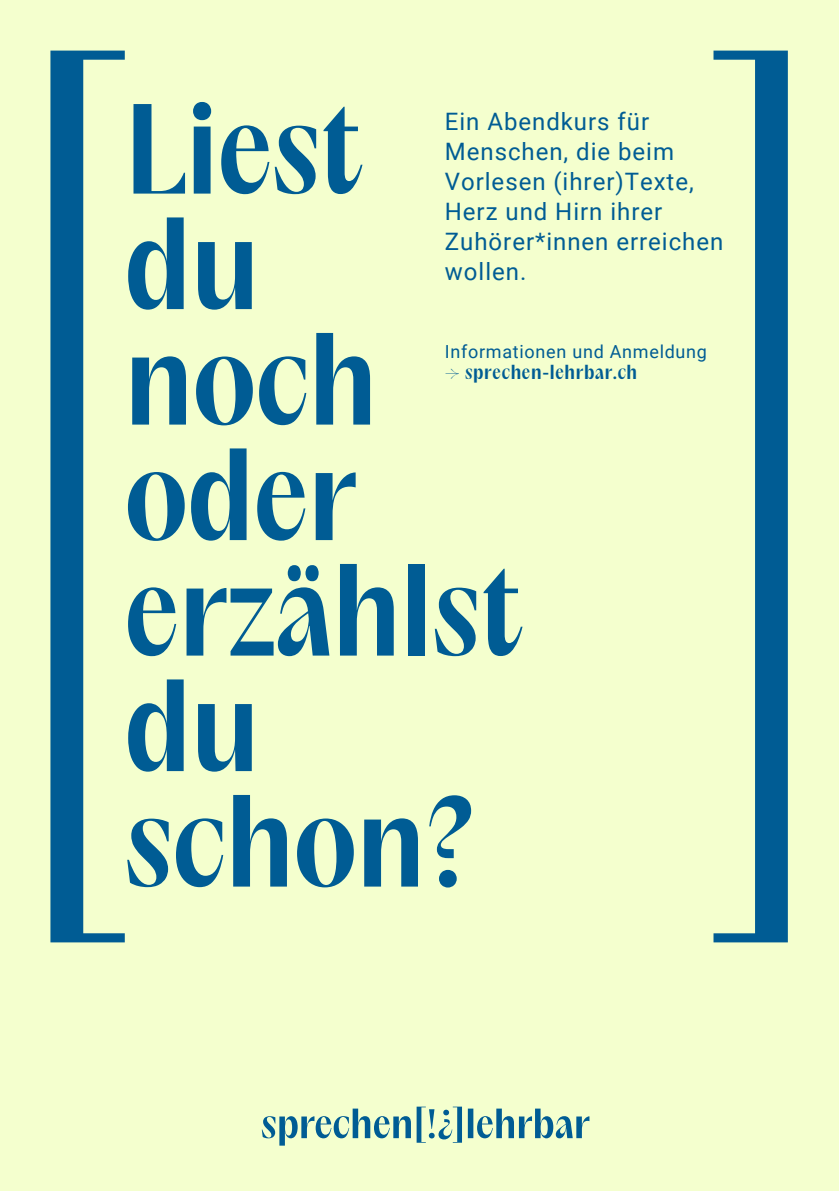
<style>
.page{position:relative;width:839px;height:1191px;background:#fff}
.page>*{position:absolute;margin:0;border:0;box-sizing:border-box;transform-origin:0 0}
.t1{font:700 116px/115.6px "PP Acma";color:#005c94}
.t2{font:24px/30px "Roboto";letter-spacing:.04em;color:#005c94}
.t3{font:18px "Roboto";letter-spacing:.04em;color:#005c94}
.t4{font:700 18px "PP Acma";letter-spacing:.04em;color:#005c94}
</style>
<div class="page">
<div style="left:0;top:0;width:838px;height:1191px;background:#f4ffce"></div>
<svg style="left:262px;top:1107px;width:327px;height:39px"></svg>
<svg style="left:50px;top:51px;width:75px;height:891px"></svg>
<svg style="left:713px;top:51px;width:74px;height:891px"></svg>
<h2 class="t1" style="left:125px;top:103px;width:399px">Liest du noch oder erzählst du schon?</h2>
<h1 class="t2" style="left:445px;top:107px;width:280px">Ein Abendkurs für<br>Menschen, die beim<br>Vorlesen (ihrer)Texte,<br>Herz und Hirn ihrer<br>Zuhörer*innen erreichen wollen.</h1>
<p class="t3" style="left:445px;top:341px;width:264px">Informationen und Anmeldung</p>
<p class="t4" style="left:445px;top:365px;width:194px">→ sprechen-lehrbar.ch</p>
</div>
